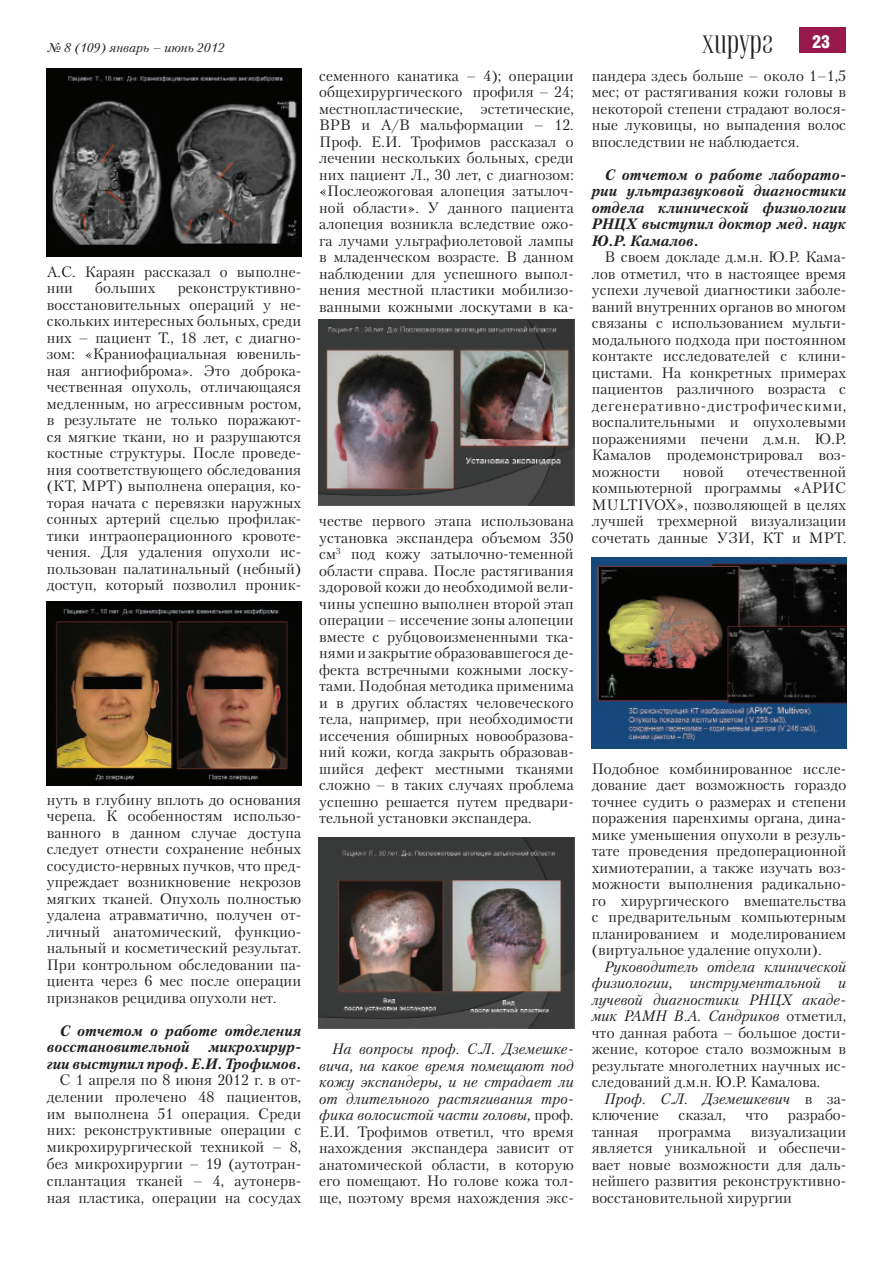
<style>
.page{position:relative;width:893px;height:1263px;background:#fff}
.page>*{position:absolute;margin:0;border:0;box-sizing:border-box;transform-origin:0 0}
.t1{font:33px "Vetren";color:#231f20}
.t2{font:15px/16.5px "Petersburg C";letter-spacing:.005em;color:#231f20;text-align:justify}
.t3{font:italic 700 15px/16.5px "Petersburg C";color:#231f20}
.t4{font:italic 15px/16.5px "Petersburg C";letter-spacing:.005em;color:#231f20}
.t5{font:italic 12.75px "Petersburg C";color:#231f20}
.s1{font-family:"Helios Cond";font-weight:900;font-size:18px;color:#fff}
.s2{font-style:italic}
.s3{font-style:normal}
</style>
<div class="page">
<div style="left:799px;top:28px;width:47px;height:25px;background:#97194c"></div>
<img style="left:47px;top:68px;width:255px;height:188px">
<img style="left:47px;top:601px;width:255px;height:185px">
<img style="left:319px;top:319px;width:255px;height:186px">
<img style="left:591px;top:557px;width:255px;height:191px">
<img style="left:319px;top:837px;width:255px;height:192px">
<p class="t5" style="left:47px;top:41px;width:179px">№ 8 (109) январь – июнь 2012</p>
<h1 class="t1" style="left:702px;top:24px;width:129px">хирург <span class="s1">23</span></h1>
<p class="t2" style="left:47px;top:263px;width:256px">А.С. Караян рассказал о выполне&shy;нии</p>
<p class="t2" style="left:95px;top:280px;width:62px">больших</p>
<p class="t2" style="left:47px;top:280px;width:256px;text-indent:131px">реконструктивно&shy;восстановительных операций у не&shy;скольких интересных больных, среди них – пациент Т., 18 лет, с диагно&shy;зом: «Краниофациальная ювениль&shy;ная ангиофиброма». Это доброка&shy;чественная опухоль, отличающаяся медленным, но агрессивным ростом, в результате не только поражают&shy;ся мягкие ткани, но и разрушаются костные структуры. После проведе&shy;ния соответствующего обследования (КТ, МРТ) выполнена операция, ко&shy;торая начата с перевязки наружных сонных артерий сцелью профилак&shy;тики интраоперационного кровоте&shy;чения. Для удаления опухоли ис&shy;пользован палатинальный (небный) доступ, который позволил проник-</p>
<p class="t2" style="left:47px;top:791px;width:256px">нуть в глубину вплоть до основания черепа. К особенностям использо&shy;ванного в данном случае доступа следует отнести сохранение небных сосудисто-нервных пучков, что пред&shy;упреждает возникновение некрозов мягких тканей. Опухоль полностью удалена атравматично, получен от&shy;личный анатомический, функцио&shy;нальный и косметический результат.<br>При контрольном обследовании па&shy;циента через 6 мес после операции признаков рецидива опухоли нет.</p>
<p class="t3" style="left:47px;top:1022px;width:256px;text-indent:13px">С отчетом о работе отделения восстановительной</p>
<p class="t3" style="left:47px;top:1038px;width:256px;text-align:right">микрохирур-<br>гии выступил проф. Е.И. Трофимов.</p>
<p class="t2" style="left:47px;top:1071px;width:256px;text-indent:13px">С 1 апреля по 8 июня 2012 г. в от&shy;делении пролечено 48 пациентов, им выполнена 51 операция. Среди них: реконструктивные операции с микрохирургической техникой – 8, без микрохирургии – 19 (аутотран&shy;сплантация тканей – 4, аутонерв&shy;ная пластика, операции на сосудах</p>
<p class="t2" style="left:319px;top:67px;width:256px">семенного канатика – 4); операции общехирургического профиля – 24; местнопластические, эстетические, ВРВ и А/В мальформации – 12.<br>Проф. Е.И. Трофимов рассказал о лечении нескольких больных, среди них пациент Л., 30 лет, с диагнозом: «Послеожоговая алопеция затылоч&shy;ной области». У данного пациента алопеция возникла вследствие ожо&shy;га лучами ультрафиолетовой лампы в младенческом возрасте. В данном наблюдении для успешного выпол&shy;нения местной пластики мобилизо&shy;ванными кожными лоскутами в ка-</p>
<p class="t2" style="left:319px;top:513px;width:256px">честве первого этапа использована установка экспандера объемом 350 см<sup>3</sup> под кожу затылочно-теменной области справа. После растягивания здоровой кожи до необходимой вели&shy;чины успешно выполнен второй этап операции – иссечение зоны алопеции вместе с рубцовоизмененными тка&shy;нями и закрытие образовавшегося де&shy;фекта встречными кожными лоску&shy;тами. Подобная методика применима и в других областях человеческого тела, например, при необходимости иссечения обширных новообразова&shy;ний кожи, когда закрыть образовав&shy;шийся дефект местными тканями сложно – в таких случаях проблема успешно решается путем предвари&shy;тельной установки экспандера.</p>
<p class="t2" style="left:319px;top:1041px;width:256px;text-indent:13px"><span class="s2">На вопросы проф. С.Л. Дземешке&shy;вича, на какое время помещают под кожу экспандеры, и не страдает ли от длительного растягивания тро&shy;фика волосистой части головы,</span> проф.<br>Е.И. Трофимов ответил, что время нахождения экспандера зависит от анатомической области, в которую его помещают. Но голове кожа тол&shy;ще, поэтому время нахождения экс-</p>
<p class="t2" style="left:592px;top:67px;width:256px">пандера здесь больше – около 1–1,5 мес; от растягивания кожи головы в некоторой степени страдают волося&shy;ные луковицы, но выпадения волос впоследствии не наблюдается.</p>
<p class="t3" style="left:592px;top:166px;width:256px;text-align:justify;text-indent:13px">С отчетом о работе лаборато&shy;рии ультразвуковой диагностики отдела клинической физиологии РНЦХ выступил доктор мед. наук Ю.Р. Камалов.</p>
<p class="t2" style="left:592px;top:249px;width:256px;text-indent:13px">В своем докладе д.м.н. Ю.Р. Кама&shy;лов отметил, что в настоящее время успехи лучевой диагностики заболе&shy;ваний внутренних органов во многом связаны с использованием мульти&shy;модального подхода при постоянном контакте исследователей с клини&shy;цистами. На конкретных примерах пациентов различного возраста с дегенеративно-дистрофическими, воспалительными и опухолевыми поражениями печени д.м.н. Ю.Р.<br>Камалов продемонстрировал воз&shy;можности</p>
<p class="t2" style="left:592px;top:463px;width:256px;text-indent:155px">отечественной компьютерной программы «АРИС MULTIVOX», позволяющей в целях лучшей трехмерной визуализации сочетать данные УЗИ, КТ и МРТ.</p>
<p class="t2" style="left:683px;top:463px;width:42px">новой</p>
<p class="t2" style="left:592px;top:760px;width:256px">Подобное комбинированное иссле&shy;дование дает возможность гораздо точнее судить о размерах и степени поражения паренхимы органа, дина&shy;мике уменьшения опухоли в резуль&shy;тате проведения предоперационной химиотерапии, а также изучать воз&shy;можности выполнения радикально&shy;го хирургического вмешательства с предварительным компьютерным планированием и моделированием (виртуальное удаление опухоли).</p>
<p class="t2" style="left:592px;top:958px;width:256px;text-indent:13px"><span class="s2">Руководитель отдела клинической физиологии, инструментальной и лучевой диагностики РНЦХ акаде&shy;мик РАМН В.А. Сандриков</span> отметил, что данная работа – большое дости&shy;жение, которое стало возможным в результате многолетних научных ис&shy;следований д.м.н. Ю.Р. Камалова.</p>
<p class="t4" style="left:592px;top:1090px;width:256px;text-indent:13px">Проф. С.Л. Дземешкевич <span class="s3">в за&shy;ключение</span></p>
<p class="t2" style="left:678px;top:1107px;width:49px">сказал,</p>
<p class="t2" style="left:745px;top:1107px;width:24px">что</p>
<p class="t2" style="left:788px;top:1107px;width:60px">разрабо-</p>
<p class="t2" style="left:592px;top:1123px;width:48px">танная</p>
<p class="t2" style="left:658px;top:1123px;width:75px">программа</p>
<p class="t2" style="left:592px;top:1123px;width:256px;text-indent:159px">визуализации является уникальной и обеспечи&shy;вает новые возможности для даль&shy;нейшего развития реконструктивно&shy;восстановительной хирургии</p>
</div>
